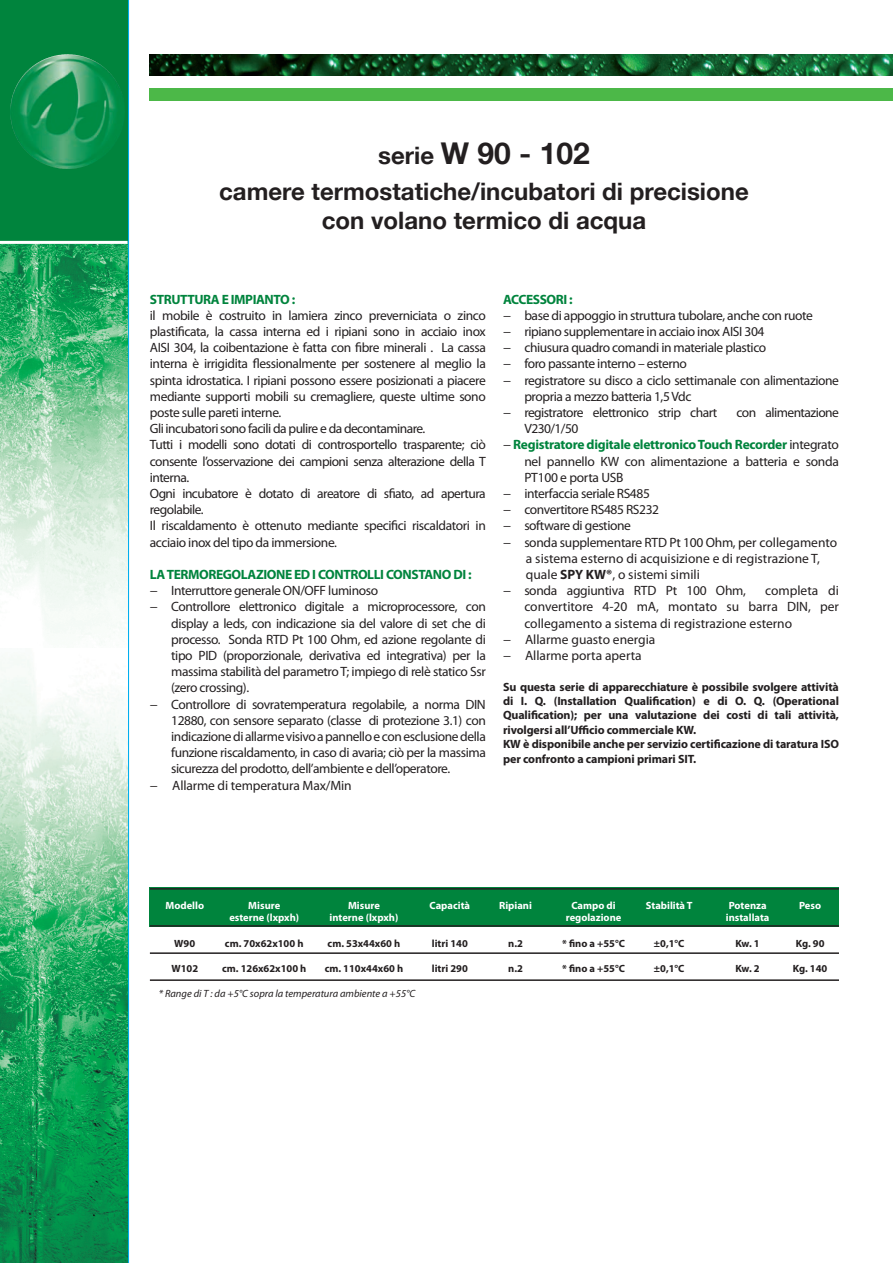
<style>
.page{position:relative;width:893px;height:1263px;background:#fff}
.page>*{position:absolute;margin:0;border:0;box-sizing:border-box;transform-origin:0 0}
.t1{font:700 30px "Helvetica 75";color:#231f20}
.t2{font:700 24px/28.8px "Helvetica 75";color:#231f20;text-align:center}
.t3{font:13.5px/16.2px "Myriad Pro";letter-spacing:-.03em;color:#231f20}
.t4{font:13.5px "Myriad Pro";color:#231f20}
.t5{font:700 13.5px "Myriad Pro";letter-spacing:-.03em;color:#00843d}
.t6{font:13.5px "Myriad Pro";letter-spacing:-.01em;color:#231f20}
.t7{font:700 12px/14.4px "Myriad Pro";letter-spacing:-.01em;color:#231f20}
.t8{font:700 10.5px "Myriad Pro";color:#231f20}
.t9{font:700 10.5px/12.6px "Myriad Pro";color:#fff;text-align:center}
.t10{font:italic 10.5px "Myriad Pro";color:#231f20}
.s1{font-size:24px}
.s2{font-weight:400;color:#231f20}
.s3{font-weight:700}
</style>
<div class="page">
<div style="left:150px;top:88px;width:743px;height:13px;background:#4cb848"></div>
<div style="left:150px;top:887px;width:689px;height:40px;background:#00843d"></div>
<hr style="left:150px;top:888px;width:689px;height:2px;background:#231f20">
<hr style="left:150px;top:952px;width:689px;height:2px;background:#231f20">
<hr style="left:150px;top:979px;width:689px;height:2px;background:#231f20">
<hr style="left:150px;top:925px;width:689px;height:2px;background:#231f20">
<img style="left:150px;top:54px;width:743px;height:21px">
<img style="left:0;top:659px;width:126px;height:604px">
<img style="left:0;top:244px;width:126px;height:399px">
<hr style="left:126px;top:0;width:3px;height:1263px;background:#00aeef">
<svg style="left:0;top:0;width:128px;height:241px;background:#0a8a47"></svg>
<hr style="left:0;top:241px;width:128px;height:3px;background:#fff">
<h1 class="t1" style="left:378px;top:142px;width:213px"><span class="s1">serie</span> W 90 - 102</h1>
<h2 class="t2" style="left:219px;top:179px;width:531px">camere termostatiche/incubatori di precisione con volano termico di acqua</h2>
<p class="t5" style="left:150px;top:294px;width:147px">STRUTTURA E IMPIANTO :</p>
<p class="t3" style="left:150px;top:308px;width:337px">il mobile è costruito in lamiera zinco preverniciata o zinco plastificata, la cassa interna ed i ripiani sono in acciaio inox AISI 304, la coibentazione è fatta con fibre minerali . La cassa interna è irrigidita flessionalmente per sostenere al meglio la spinta idrostatica. I ripiani possono essere posizionati a piacere mediante supporti mobili su cremagliere, queste ultime sono poste sulle pareti interne.<br>Gli incubatori sono facili da pulire e da decontaminare.<br>Tutti i modelli sono dotati di controsportello trasparente; ciò consente l’osservazione dei campioni senza alterazione della T interna.<br>Ogni incubatore è dotato di areatore di sfiato, ad apertura regolabile.<br>Il riscaldamento è ottenuto mediante specifici riscaldatori in acciaio inox del tipo da immersione.</p>
<p class="t5" style="left:150px;top:569px;width:323px">LA TERMOREGOLAZIONE ED I CONTROLLI CONSTANO DI :</p>
<p class="t3" style="left:150px;top:584px;width:230px">− Interruttore generale ON/OFF luminoso</p>
<p class="t3" style="left:150px;top:600px;width:337px">− Controllore elettronico digitale a microprocessore, con</p>
<p class="t3" style="left:171px;top:616px;width:316px">display a leds, con indicazione sia del valore di set che di</p>
<p class="t3" style="left:171px;top:632px;width:316px">processo. Sonda RTD Pt 100 Ohm, ed azione regolante di</p>
<p class="t3" style="left:171px;top:648px;width:316px">tipo PID (proporzionale, derivativa ed integrativa) per la</p>
<p class="t3" style="left:171px;top:665px;width:316px">massima stabilità del parametro T; impiego di relè statico Ssr</p>
<p class="t3" style="left:171px;top:681px;width:80px">(zero crossing).</p>
<p class="t3" style="left:150px;top:697px;width:337px">− Controllore di sovratemperatura regolabile, a norma DIN</p>
<p class="t3" style="left:171px;top:713px;width:316px">12880, con sensore separato (classe di protezione 3.1) con</p>
<p class="t3" style="left:171px;top:729px;width:316px">indicazione di allarme visivo a pannello e con esclusione della</p>
<p class="t3" style="left:171px;top:746px;width:316px">funzione riscaldamento, in caso di avaria; ciò per la massima</p>
<p class="t3" style="left:171px;top:762px;width:281px">sicurezza del prodotto, dell’ambiente e dell’operatore.</p>
<p class="t6" style="left:150px;top:780px;width:203px">− Allarme di temperatura Max/Min</p>
<p class="t5" style="left:503px;top:294px;width:71px">ACCESSORI :</p>
<p class="t3" style="left:503px;top:308px;width:311px">− base di appoggio in struttura tubolare, anche con ruote</p>
<p class="t3" style="left:503px;top:324px;width:263px">− ripiano supplementare in acciaio inox AISI 304</p>
<p class="t3" style="left:503px;top:341px;width:265px">− chiusura quadro comandi in materiale plastico</p>
<p class="t3" style="left:503px;top:357px;width:185px">− foro passante interno – esterno</p>
<p class="t3" style="left:503px;top:373px;width:337px">− registratore su disco a ciclo settimanale con alimentazione</p>
<p class="t3" style="left:524px;top:389px;width:169px">propria a mezzo batteria 1,5 Vdc</p>
<p class="t3" style="left:503px;top:405px;width:216px">− registratore elettronico strip chart</p>
<p class="t3" style="left:736px;top:405px;width:104px">con alimentazione</p>
<p class="t3" style="left:524px;top:422px;width:56px">V230/1/50</p>
<p class="t5" style="left:503px;top:440px;width:337px"><span class="s2">−</span> Registratore digitale elettronico Touch Recorder <span class="s2">integrato</span></p>
<p class="t3" style="left:524px;top:454px;width:316px">nel pannello KW con alimentazione a batteria e sonda</p>
<p class="t3" style="left:524px;top:470px;width:101px">PT100 e porta USB</p>
<p class="t3" style="left:503px;top:486px;width:148px">− interfaccia seriale RS485</p>
<p class="t3" style="left:503px;top:503px;width:158px">− convertitore RS485 RS232</p>
<p class="t3" style="left:503px;top:519px;width:129px">− software di gestione</p>
<p class="t3" style="left:503px;top:535px;width:336px">− sonda supplementare RTD Pt 100 Ohm, per collegamento</p>
<p class="t4" style="left:526px;top:553px;width:295px">a sistema esterno di acquisizione e di registrazione T,</p>
<p class="t4" style="left:526px;top:569px;width:175px">quale <span class="s3">SPY KW®</span>, o sistemi simili</p>
<p class="t3" style="left:503px;top:584px;width:244px">− sonda aggiuntiva RTD Pt 100 Ohm,</p>
<p class="t4" style="left:765px;top:585px;width:75px">completa di</p>
<p class="t4" style="left:524px;top:602px;width:316px">convertitore 4-20 mA, montato su barra DIN, per</p>
<p class="t4" style="left:524px;top:618px;width:269px">collegamento a sistema di registrazione esterno</p>
<p class="t4" style="left:503px;top:634px;width:154px">− Allarme guasto energia</p>
<p class="t4" style="left:503px;top:650px;width:140px">− Allarme porta aperta</p>
<p class="t7" style="left:503px;top:680px;width:337px">Su questa serie di apparecchiature è possibile svolgere attività di I. Q. (Installation Qualification) e di O. Q. (Operational Qualification); per una valutazione dei costi di tali attività, rivolgersi all’Ufficio commerciale KW.<br>KW è disponibile anche per servizio certificazione di taratura ISO per confronto a campioni primari SIT.</p>
<p class="t9" style="left:165px;top:900px;width:40px">Modello</p>
<p class="t8" style="left:174px;top:939px;width:22px">W90</p>
<p class="t8" style="left:171px;top:965px;width:28px">W102</p>
<p class="t9" style="left:229px;top:900px;width:71px">Misure<br>esterne (lxpxh)</p>
<p class="t8" style="left:225px;top:939px;width:80px">cm. 70x62x100 h</p>
<p class="t8" style="left:222px;top:965px;width:86px">cm. 126x62x100 h</p>
<p class="t9" style="left:330px;top:900px;width:70px">Misure<br>interne (lxpxh)</p>
<p class="t8" style="left:328px;top:939px;width:74px">cm. 53x44x60 h</p>
<p class="t8" style="left:325px;top:965px;width:80px">cm. 110x44x60 h</p>
<p class="t10" style="left:159px;top:989px;width:258px">* Range di T : da +5°C sopra la temperatura ambiente a +55°C</p>
<p class="t9" style="left:430px;top:900px;width:42px">Capacità</p>
<p class="t8" style="left:432px;top:939px;width:38px">litri 140</p>
<p class="t8" style="left:432px;top:965px;width:38px">litri 290</p>
<p class="t9" style="left:499px;top:900px;width:34px">Ripiani</p>
<p class="t8" style="left:508px;top:939px;width:16px">n.2</p>
<p class="t8" style="left:508px;top:965px;width:16px">n.2</p>
<p class="t9" style="left:566px;top:900px;width:57px">Campo di regolazione</p>
<p class="t8" style="left:562px;top:939px;width:64px">* fino a +55°C</p>
<p class="t8" style="left:562px;top:965px;width:64px">* fino a +55°C</p>
<p class="t9" style="left:646px;top:900px;width:48px">Stabilità T</p>
<p class="t8" style="left:654px;top:939px;width:32px">±0,1°C</p>
<p class="t8" style="left:654px;top:965px;width:32px">±0,1°C</p>
<p class="t9" style="left:726px;top:900px;width:45px;text-align:left">Potenza installata</p>
<p class="t8" style="left:736px;top:939px;width:26px">Kw. 1</p>
<p class="t8" style="left:736px;top:965px;width:26px">Kw. 2</p>
<p class="t9" style="left:799px;top:900px;width:24px">Peso</p>
<p class="t8" style="left:796px;top:939px;width:30px">Kg. 90</p>
<p class="t8" style="left:793px;top:965px;width:36px">Kg. 140</p>
</div>
